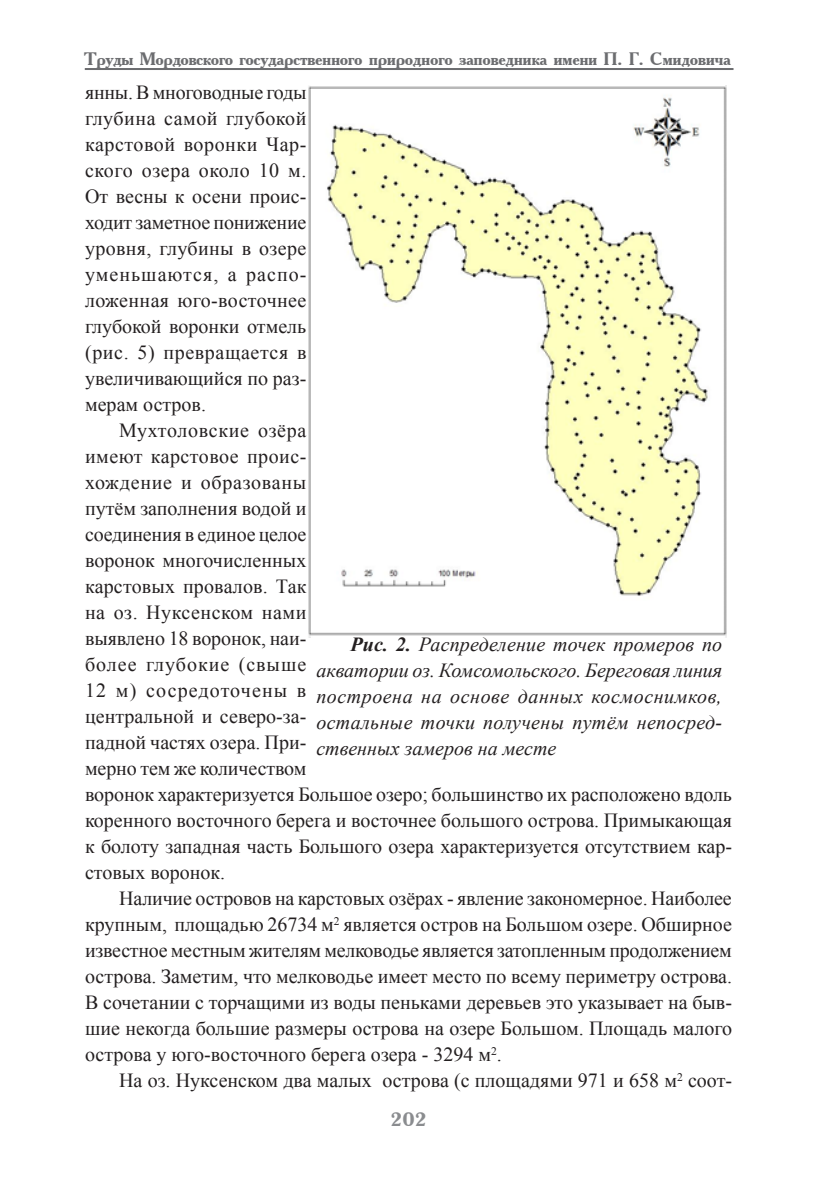
<style>
.page{position:relative;width:840px;height:1191px;background:#fff}
.page>*{position:absolute;margin:0;border:0;box-sizing:border-box;transform-origin:0 0}
.текст{font:20px/26px "Times New Roman";color:#231f20;text-align:justify}
.подписи{font:italic 20px/26px "Times New Roman";color:#231f20;text-align:justify}
.t1{font:700 20px "Antiqua";color:#8a8c8f}
.t2{font:700 18px "Academy Old";letter-spacing:-.025em;color:#6c6d70}
.s1{font-weight:700}
</style>
<div class="page">
<hr style="left:85px;top:68px;width:648px;height:2px;background:#6c6d70">
<img style="left:308px;top:86px;width:418px;height:551px">
<p class="t2" style="left:84px;top:47px;width:648px">Труды Мордовского государственного природного заповедника имени П. Г. Смидовича</p>
<p class="текст" style="left:85px;top:79px;width:223px">янны. В многоводные годы глубина самой глубокой карстовой воронки Чар&shy;ского озера около 10 м.<br>От весны к осени проис&shy;ходит заметное понижение уровня, глубины в озере уменьшаются, а распо&shy;ложенная юго-восточнее глубокой воронки отмель (рис. 5) превращается в увеличивающийся по раз&shy;мерам остров.</p>
<p class="текст" style="left:85px;top:417px;width:648px;text-align:left;text-indent:34px">Мухтоловские озёра<br>имеют карстовое проис-<br>хождение и образованы<br>путём заполнения водой и<br>соединения в единое целое<br>воронок многочисленных<br>карстовых провалов. Так<br>на оз. Нуксенском нами<br>выявлено 18 воронок, наи-<br>более глубокие (свыше<br>12 м) сосредоточены в<br>центральной и северо-за-<br>падной частях озера. При-<br>мерно тем же количеством<br>воронок характеризуется Большое озеро; большинство их расположено вдоль коренного восточного берега и восточнее большого острова. Примыкающая к болоту западная часть Большого озера характеризуется отсутствием кар&shy;стовых воронок.</p>
<p class="текст" style="left:85px;top:885px;width:648px;text-indent:34px">Наличие островов на карстовых озёрах - явление закономерное. Наиболее крупным, площадью 26734 м<sup>2</sup> является остров на Большом озере. Обширное известное местным жителям мелководье является затопленным продолжением острова. Заметим, что мелководье имеет место по всему периметру острова.<br>В сочетании с торчащими из воды пеньками деревьев это указывает на быв&shy;шие некогда большие размеры острова на озере Большом. Площадь малого острова у юго-восточного берега озера - 3294 м<sup>2</sup>.</p>
<p class="текст" style="left:119px;top:1067px;width:614px">На оз. Нуксенском два малых острова (с площадями 971 и 658 м<sup>2</sup> соот-</p>
<p class="подписи" style="left:316px;top:631px;width:407px;text-indent:34px"><span class="s1">Рис. 2.</span> Распределение точек промеров по акватории оз. Комсомольского. Береговая линия построена на основе данных космоснимков, остальные точки получены путём непосред&shy;ственных замеров на месте</p>
<p class="t1" style="left:390px;top:1108px;width:37px">202</p>
</div>
